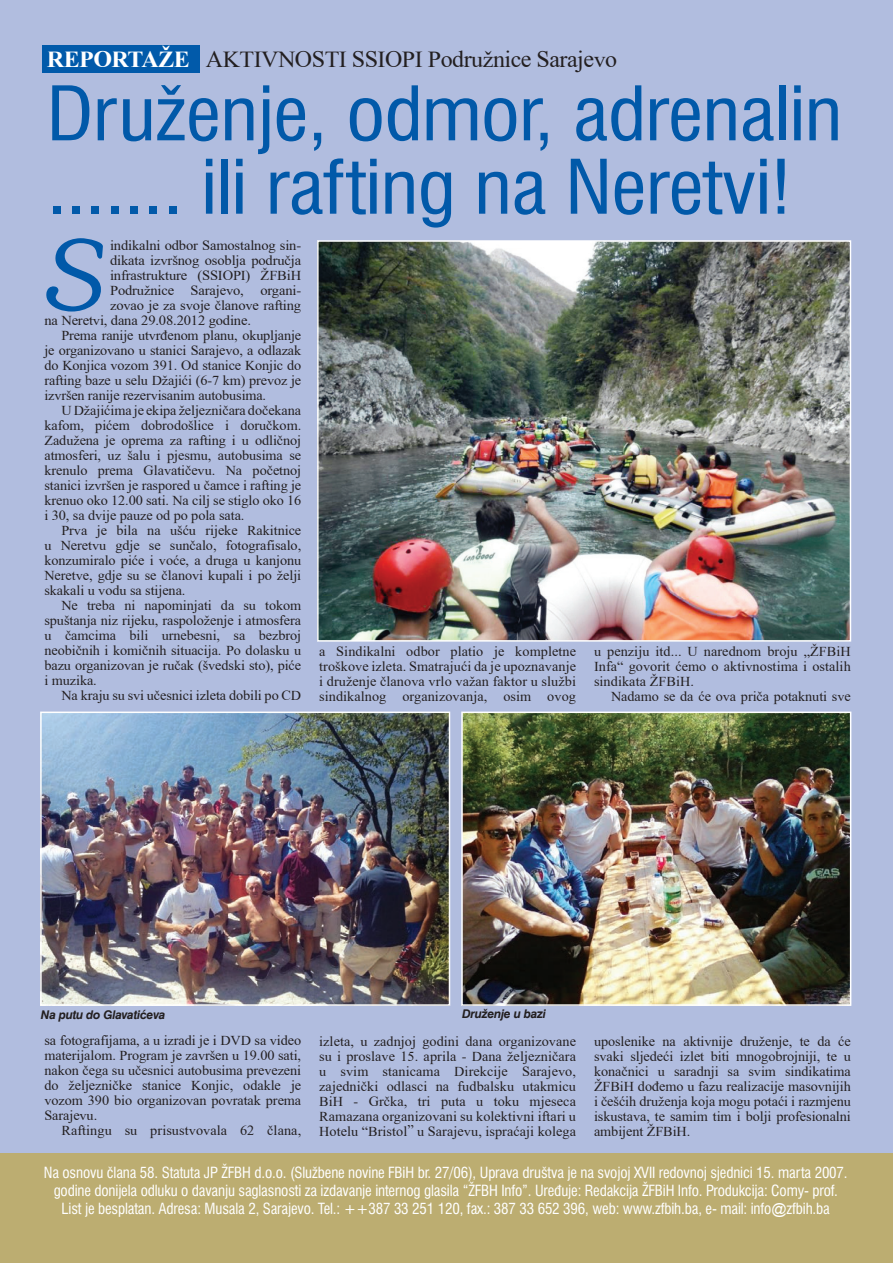
<style>
.page{position:relative;width:893px;height:1263px;background:#b1bddf}
.page>*{position:absolute;margin:0;border:0;box-sizing:border-box;transform-origin:0 0}
.inicijal{font:96.15px "Southern";color:#0159a9}
._2_glavni_naslov{font:condensed 73.05px/73.3px "Swiss 721 BT";letter-spacing:-.01em;color:#0159a9;scale:1.1 1}
._1novi{font:24px "Times New Roman BH";letter-spacing:-.02em;color:#231f20}
.t1{font:condensed 15px/18px "Swiss 721 BT";letter-spacing:-.01em;color:#fff;text-align:center}
.inicijal-2{font:14.25px/15px "Times New Roman BH";letter-spacing:-.005em;color:#231f20;text-align:justify}
._7{font:italic 700 12px "Swiss 721 BT";letter-spacing:-.025em;color:#231f20}
.s1{font-family:"Times New Roman BH Bold";color:#fff}
.s2{font-family:"Arial";font-stretch:normal}
</style>
<div class="page">
<div style="left:0;top:1154px;width:893px;height:109px;background:#bcad71"></div>
<div style="left:42px;top:46px;width:158px;height:27px;background:#015aaa"></div>
<img style="left:43px;top:714px;width:404px;height:289px">
<div style="left:40px;top:711px;width:410px;height:295px;border:2px solid #fff"></div>
<img style="left:464px;top:714px;width:384px;height:289px">
<div style="left:461px;top:711px;width:390px;height:295px;border:2px solid #fff"></div>
<img style="left:320px;top:243px;width:528px;height:396px">
<div style="left:317px;top:240px;width:534px;height:402px;border:2px solid #fff"></div>
<p class="_1novi" style="left:47px;top:46px;width:572px"><span class="s1">REPORTAŽE</span> AKTIVNOSTI SSIOPI Podružnice Sarajevo</p>
<p class="_2_glavni_naslov" style="left:47px;top:78px;width:725px">Druženje, odmor, adrenalin ....... ili rafting na Neretvi!</p>
<p class="inicijal" style="left:44px;top:217px;width:62px">S</p>
<p class="inicijal-2" style="left:110px;top:238px;width:193px">indikalni odbor Samostalnog sin-</p>
<p class="inicijal-2" style="left:110px;top:253px;width:193px">dikata izvršnog osoblja područja</p>
<p class="inicijal-2" style="left:110px;top:268px;width:193px">infrastrukture (SSIOPI) ŽFBiH</p>
<p class="inicijal-2" style="left:110px;top:283px;width:193px">Podružnice Sarajevo, organi-</p>
<p class="inicijal-2" style="left:110px;top:298px;width:193px">zovao je za svoje članove rafting</p>
<p class="inicijal-2" style="left:44px;top:313px;width:208px">na Neretvi, dana 29.08.2012 godine.</p>
<p class="inicijal-2" style="left:44px;top:328px;width:258px;text-indent:17px">Prema ranije utvrđenom planu, okupljanje je organizovano u stanici Sarajevo, a odlazak do Konjica vozom 391. Od stanice Konjic do rafting baze u selu Džajići (6-7 km) prevoz je izvršen ranije rezervisanim autobusima.</p>
<p class="inicijal-2" style="left:44px;top:403px;width:258px;text-indent:17px">U Džajićima je ekipa željezničara dočekana kafom, pićem dobrodošlice i doručkom.<br>Zadužena je oprema za rafting i u odličnoj atmosferi, uz šalu i pjesmu, autobusima se krenulo prema Glavatičevu. Na početnoj stanici izvršen je raspored u čamce i rafting je krenuo oko 12.00 sati. Na cilj se stiglo oko 16 i 30, sa dvije pauze od po pola sata.</p>
<p class="inicijal-2" style="left:44px;top:523px;width:258px;text-indent:17px">Prva je bila na ušću rijeke Rakitnice u Neretvu gdje se sunčalo, fotografisalo, konzumiralo piće i voće, a druga u kanjonu Neretve, gdje su se članovi kupali i po želji skakali u vodu sa stijena.</p>
<p class="inicijal-2" style="left:44px;top:598px;width:258px;text-indent:17px">Ne treba ni napominjati da su tokom spuštanja niz rijeku, raspoloženje i atmosfera u čamcima bili urnebesni, sa bezbroj neobičnih i komičnih situacija. Po dolasku u bazu organizovan je ručak (švedski sto), piće i muzika.</p>
<p class="inicijal-2" style="left:61px;top:688px;width:241px">Na kraju su svi učesnici izleta dobili po CD</p>
<p class="inicijal-2" style="left:319px;top:644px;width:258px">a Sindikalni odbor platio je kompletne troškove izleta. Smatrajući da je upoznavanje i druženje članova vrlo važan faktor u službi sindikalnog organizovanja, osim ovog</p>
<p class="inicijal-2" style="left:594px;top:644px;width:258px">u penziju itd... U narednom broju „ŽFBiH Infa“ govorit ćemo o aktivnostima i ostalih sindikata ŽFBiH.</p>
<p class="inicijal-2" style="left:611px;top:689px;width:241px">Nadamo se da će ova priča potaknuti sve</p>
<p class="_7" style="left:41px;top:1008px;width:126px">Na putu do Glavatićeva</p>
<p class="_7" style="left:462px;top:1007px;width:86px">Druženje u bazi</p>
<p class="inicijal-2" style="left:44px;top:1033px;width:258px">sa fotografijama, a u izradi je i DVD sa video materijalom. Program je završen u 19.00 sati, nakon čega su učesnici autobusima prevezeni do željezničke stanice Konjic, odakle je vozom 390 bio organizovan povratak prema Sarajevu.</p>
<p class="inicijal-2" style="left:61px;top:1123px;width:241px">Raftingu su prisustvovala 62 člana,</p>
<p class="inicijal-2" style="left:594px;top:1034px;width:258px">uposlenike na aktivnije druženje, te da će svaki sljedeći izlet biti mnogobrojniji, te u konačnici u saradnji sa svim sindikatima ŽFBiH dođemo u fazu realizacije masovnijih i češćih druženja koja mogu potaći i razmjenu iskustava, te samim tim i bolji profesionalni ambijent ŽFBiH.</p>
<p class="t1" style="left:44px;top:1163px;width:805px">Na osnovu ~lana 58. Statuta JP @FBH d.o.o. (Slu`bene novine FBiH br. 27/06), Uprava dru{tva je na svojoj XVII redovnoj sjednici 15. marta 2007. godine donijela odluku o davanju saglasnosti za izdavanje internog glasila “@FBH Info”. Ure|uje: Redakcija @FBiH Info. Produkcija: Comy- prof.<br>List je besplatan. Adresa: Musala 2, Sarajevo. Tel.: ++387 33 251 120, fax.: 387 33 652 396, web: www.zfbih.ba, e- mail: info<span class="s2">@</span>zfbih.ba</p>
<p class="inicijal-2" style="left:319px;top:1034px;width:258px">izleta, u zadnjoj godini dana organizovane su i proslave 15. aprila - Dana željezničara u svim stanicama Direkcije Sarajevo, zajednički odlasci na fudbalsku utakmicu BiH - Grčka, tri puta u toku mjeseca Ramazana organizovani su kolektivni iftari u Hotelu “Bristol” u Sarajevu, ispraćaji kolega</p>
</div>
